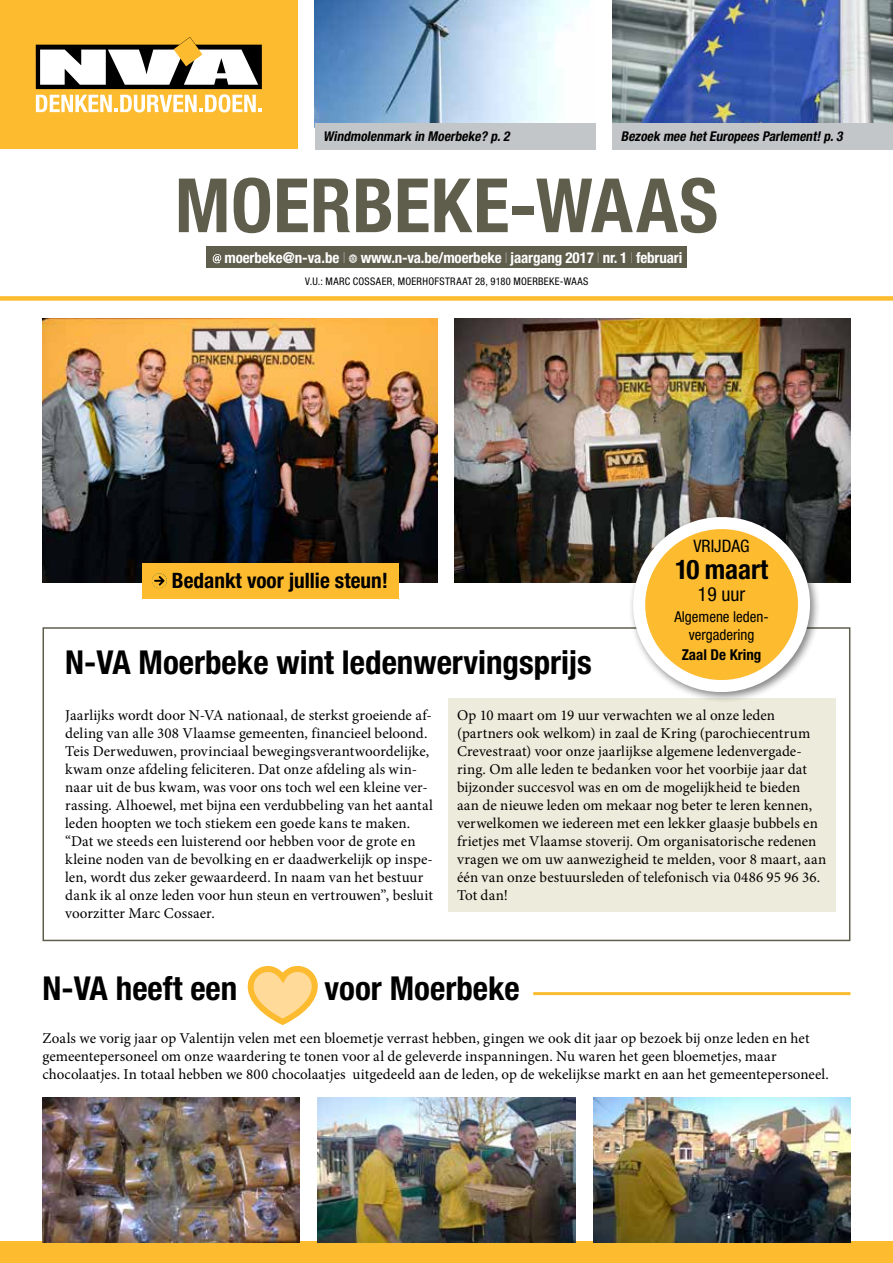
<style>
.page{position:relative;width:893px;height:1263px;background:#fff}
.page>*{position:absolute;margin:0;border:0;box-sizing:border-box;transform-origin:0 0}
.t1{font:700 condensed 75px "Helvetica Neue LT Std";letter-spacing:.01em;color:#5f5e4d}
.t2{font:700 condensed 33px "Helvetica Neue LT Std";color:#000}
.t3{font:700 condensed 27px "Helvetica Neue LT Std";color:#000}
.t4{font:700 condensed 21.3px "Helvetica Neue LT Std";color:#000}
.t5{font:condensed 19.5px "Helvetica Neue LT Std";color:#000}
.t6{font:condensed 17.25px "Helvetica Neue LT Std";color:#000}
.t7{font:15px/18px "Minion Pro";color:#000}
.t8{font:700 condensed 15px "Helvetica Neue LT Std";letter-spacing:-.01em;color:#fff}
.t9{font:condensed 15px/18px "Helvetica Neue LT Std";color:#000;text-align:center}
.t10{font:700 condensed 15px "Helvetica Neue LT Std";color:#000}
.t11{font:italic 700 condensed 13.5px "Helvetica Neue LT Std";color:#000}
.t12{font:condensed 10.5px "Helvetica Neue LT Std";letter-spacing:.03em;color:#000}
.s1{font-weight:200}
</style>
<div class="page">
<div style="left:0;top:0;width:298px;height:149px;background:#fdbb30"></div>
<svg style="left:36px;top:37px;width:226px;height:75px"></svg>
<div style="left:0;top:1242px;width:893px;height:21px;background:#fdbb30"></div>
<div style="left:0;top:296px;width:893px;height:5px;background:#fdbb30"></div>
<div style="left:206px;top:247px;width:481px;height:21px;background:#5f5e4d"></div>
<svg style="left:213px;top:254px;width:8px;height:9px"></svg>
<svg style="left:349px;top:254px;width:8px;height:9px"></svg>
<div style="left:448px;top:698px;width:388px;height:213px;background:#edebdb"></div>
<div style="left:43px;top:627px;width:807px;height:314px;border:2px solid #5f5e4d"></div>
<hr style="left:533px;top:992px;width:317px;height:3px;background:#fdbb30">
<img style="left:43px;top:319px;width:395px;height:264px">
<img style="left:455px;top:319px;width:395px;height:264px">
<div style="left:142px;top:563px;width:256px;height:35px;background:#fdbb30"></div>
<svg style="left:152px;top:573px;width:15px;height:15px"></svg>
<svg style="left:154px;top:576px;width:10px;height:10px"></svg>
<div style="left:628px;top:512px;width:193px;height:191px;background:#000;opacity:.5"></div>
<svg style="left:634px;top:517px;width:176px;height:182px"></svg>
<svg style="left:247px;top:965px;width:71px;height:60px"></svg>
<img style="left:318px;top:1097px;width:257px;height:145px">
<img style="left:593px;top:1097px;width:257px;height:145px">
<img style="left:43px;top:1097px;width:257px;height:145px">
<img style="left:612px;top:0;width:281px;height:123px">
<img style="left:315px;top:0;width:274px;height:123px">
<div style="left:315px;top:123px;width:280px;height:27px;background:#c3c6c8"></div>
<div style="left:612px;top:123px;width:281px;height:27px;background:#c3c6c8"></div>
<p class="t11" style="left:323px;top:128px;width:191px">Windmolenmark in Moerbeke? p.2</p>
<p class="t11" style="left:621px;top:128px;width:226px">Bezoek mee hetEuropees Parlement!p.3</p>
<h1 class="t1" style="left:175px;top:160px;width:545px">MOERBEKE-WAAS</h1>
<p class="t8" style="left:225px;top:248px;width:459px">moerbeke@n-va.be <span class="s1">I</span> www.n-va.be/moerbeke <span class="s1">I</span> jaargang 2017 <span class="s1">I</span> nr. 1 <span class="s1">I</span> februari</p>
<p class="t12" style="left:305px;top:275px;width:285px">V.U.: MARC COSSAER, MOERHOFSTRAAT 28, 9180 MOERBEKE-WAAS</p>
<p class="t6" style="left:693px;top:536px;width:58px">VRIJDAG</p>
<h3 class="t3" style="left:675px;top:553px;width:95px">10 maart</h3>
<h3 class="t5" style="left:698px;top:583px;width:49px">19 uur</h3>
<p class="t9" style="left:674px;top:607px;width:96px">Algemene leden&shy;vergadering</p>
<p class="t10" style="left:682px;top:645px;width:81px">Zaal De Kring</p>
<h3 class="t4" style="left:172px;top:568px;width:218px">Bedankt voor jullie steun!</h3>
<h2 class="t2" style="left:65px;top:642px;width:528px">N-VA Moerbeke wint ledenwervingsprijs</h2>
<p class="t7" style="left:65px;top:706px;width:369px">Jaarlijks wordt door N-VA nationaal, de sterkst groeiende af&shy;deling van alle 308 Vlaamse gemeenten, financieel beloond.<br>Teis Derweduwen, provinciaal bewegingsverantwoordelijke, kwam onze afdeling feliciteren. Dat onze afdeling als win&shy;naar uit de bus kwam, was voor ons toch wel een kleine ver&shy;rassing. Alhoewel, met bijna een verdubbeling van het aantal leden hoopten we toch stiekem een goede kans te maken. “Dat we steeds een luisterend oor hebben voor de grote en kleine noden van de bevolking en er daadwerkelijk op inspe&shy;len, wordt dus zeker gewaardeerd. In naam van het bestuur dank ik al onze leden voor hun steun en vertrouwen”, besluit voorzitter Marc Cossaer.</p>
<p class="t7" style="left:457px;top:706px;width:371px">Op 10 maart om 19 uur verwachten we al onze leden (partners ook welkom) in zaal de Kring (parochiecentrum Crevestraat) voor onze jaarlijkse algemene ledenvergade&shy;ring. Om alle leden te bedanken voor het voorbije jaar dat bijzonder succesvol was en om de mogelijkheid te bieden<br>aan de nieuwe leden om mekaar nog beter te leren kennen, verwelkomen we iedereen met een lekker glaasje bubbels en frietjes met Vlaamse stoverij. Om organisatorische redenen vragen we om uw aanwezigheid te melden, voor 8 maart, aan één van onze bestuursleden of telefonisch via 0486 95 96 36.<br>Tot dan!</p>
<h2 class="t2" style="left:43px;top:968px;width:196px">N-VA heeft een</h2>
<h2 class="t2" style="left:325px;top:968px;width:197px">voor Moerbeke</h2>
<p class="t7" style="left:43px;top:1029px;width:788px">Zoals we vorig jaar op Valentijn velen met een bloemetje verrast hebben, gingen we ook dit jaar op bezoek bij onze leden en het gemeentepersoneel om onze waardering te tonen voor al de geleverde inspanningen. Nu waren het geen bloemetjes, maar chocolaatjes. In totaal hebben we 800 chocolaatjes uitgedeeld aan de leden, op de wekelijkse markt en aan het gemeentepersoneel.</p>
</div>
